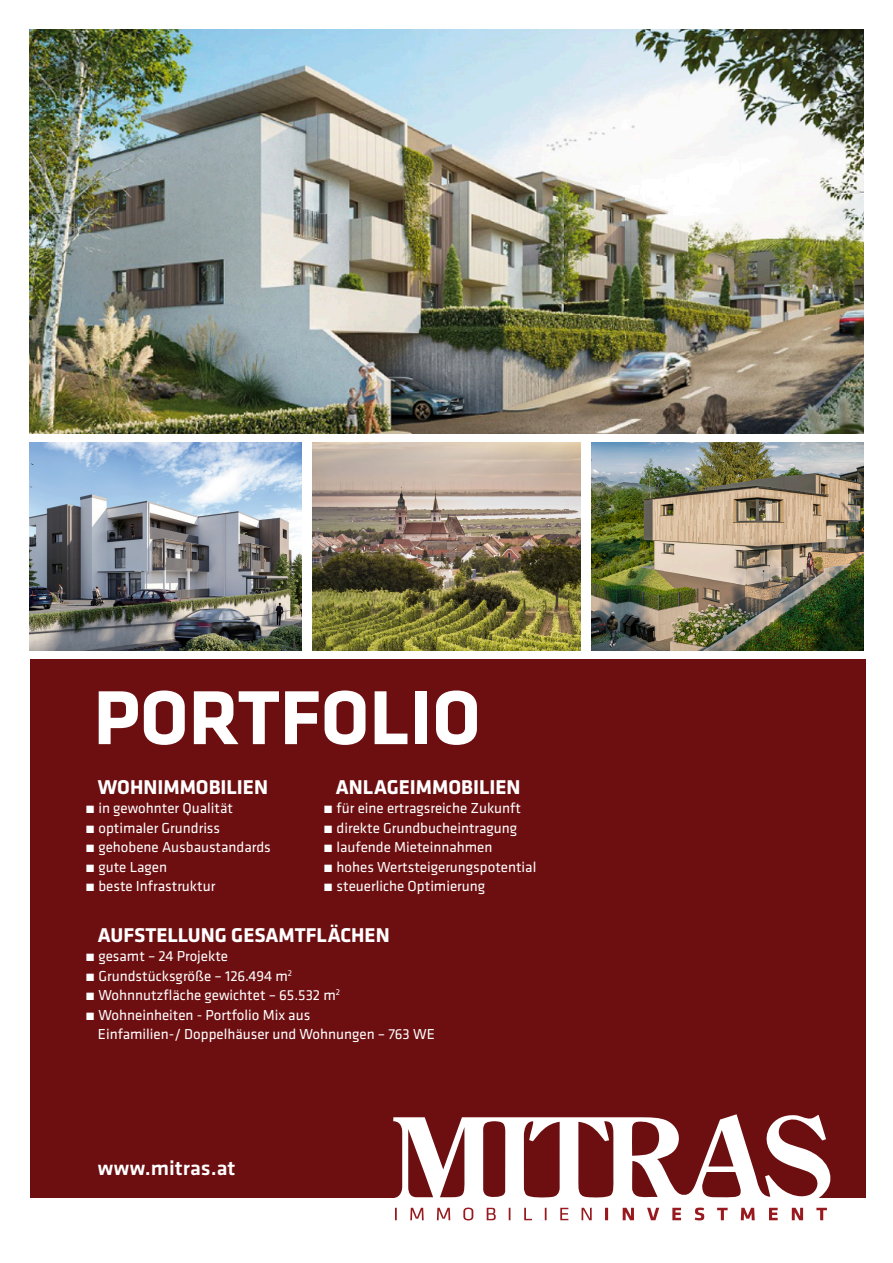
<style>
.page{position:relative;width:893px;height:1263px;background:#fff}
.page>*{position:absolute;margin:0;border:0;box-sizing:border-box;transform-origin:0 0}
.t1{font:700 79.35px "Klavika";color:#fff}
.t2{font:500 21px "Klavika";color:#fff;scale:1.05 1}
.t3{font:700 20.7px "Klavika";color:#fff}
.t4{font:15px/19.5px "Klavika";color:#fff}
</style>
<div class="page">
<div style="left:30px;top:659px;width:835px;height:538px;background:#6d0f11"></div>
<svg style="left:391px;top:1114px;width:443px;height:84px"></svg>
<svg style="left:395px;top:1207px;width:432px;height:13px"></svg>
<img style="left:313px;top:442px;width:267px;height:209px">
<img style="left:30px;top:442px;width:272px;height:209px">
<img style="left:591px;top:442px;width:272px;height:209px">
<img style="left:30px;top:30px;width:833px;height:404px">
<h1 class="t1" style="left:94px;top:660px;width:389px">PORTFOLIO</h1>
<h3 class="t3" style="left:98px;top:772px;width:172px">WOHNIMMOBILIEN</h3>
<p class="t4" style="left:85px;top:798px;width:149px">• in gewohnter Qualität</p>
<p class="t4" style="left:85px;top:817px;width:137px">• optimaler Grundriss</p>
<p class="t4" style="left:85px;top:837px;width:187px">• gehobene Ausbaustandards</p>
<p class="t4" style="left:85px;top:856px;width:84px">• gute Lagen</p>
<p class="t4" style="left:85px;top:876px;width:132px">• beste Infrastruktur</p>
<h3 class="t3" style="left:98px;top:920px;width:293px">AUFSTELLUNG GESAMTFLÄCHEN</h3>
<p class="t4" style="left:85px;top:946px;width:145px">• gesamt – 24 Projekte</p>
<p class="t4" style="left:85px;top:965px;width:209px">• Grundstücksgröße – 126.494 m<sup>2</sup></p>
<p class="t4" style="left:85px;top:985px;width:257px">• Wohnnutzfläche gewichtet – 65.532 m<sup>2</sup></p>
<p class="t4" style="left:98px;top:1004px;width:338px;text-indent:-13px">• Wohneinheiten - Portfolio Mix aus<br>Einfamilien-/ Doppelhäuser und Wohnungen – 763 WE</p>
<h3 class="t3" style="left:336px;top:772px;width:186px">ANLAGEIMMOBILIEN</h3>
<p class="t4" style="left:323px;top:798px;width:199px">• für eine ertragsreiche Zukunft</p>
<p class="t4" style="left:323px;top:817px;width:196px">• direkte Grundbucheintragung</p>
<p class="t4" style="left:323px;top:837px;width:171px">• laufende Mieteinnahmen</p>
<p class="t4" style="left:323px;top:856px;width:215px">• hohes Wertsteigerungspotential</p>
<p class="t4" style="left:323px;top:876px;width:164px">• steuerliche Optimierung</p>
<h2 class="t2" style="left:98px;top:1153px;width:133px">www.mitras.at</h2>
</div>
